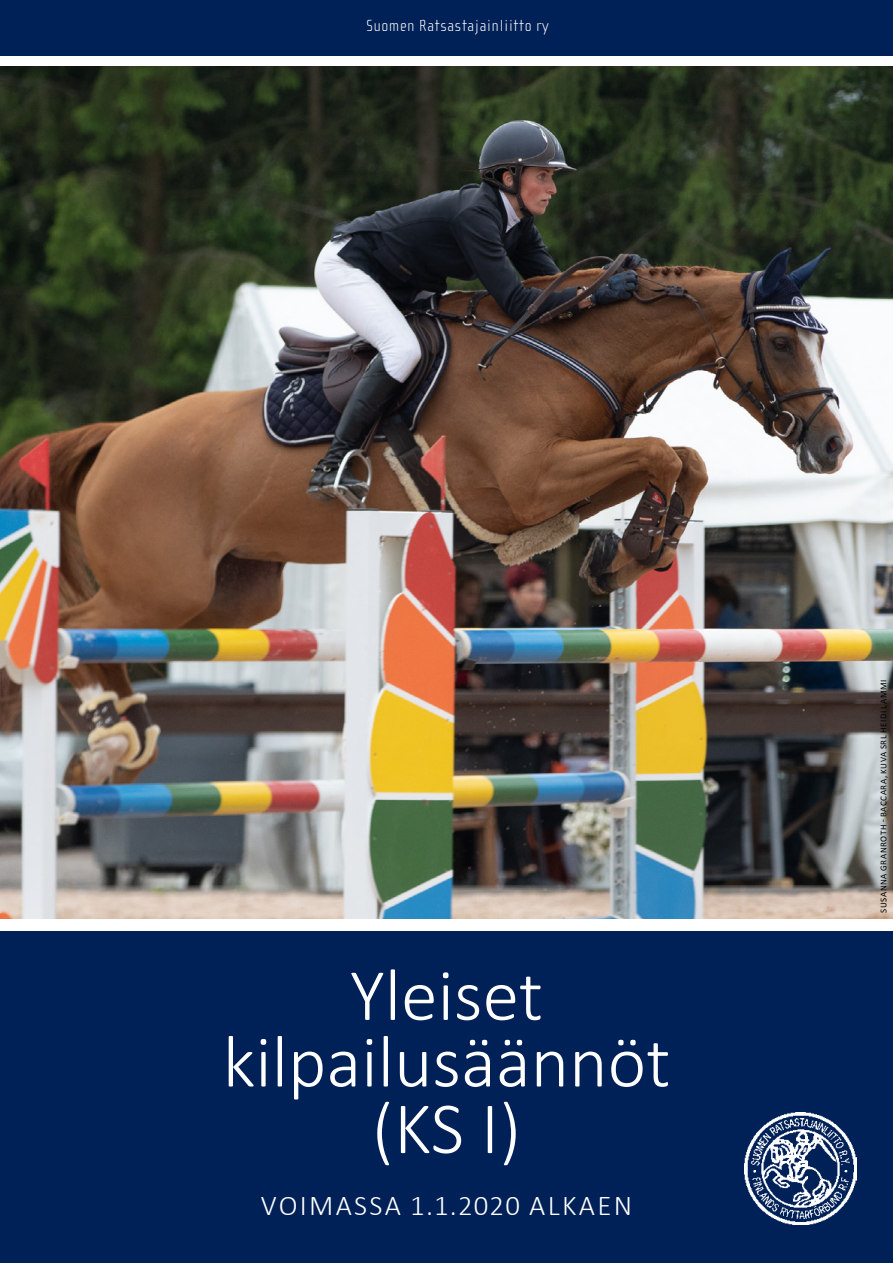
<style>
.page{position:relative;width:893px;height:1263px;background:#fff}
.page>*{position:absolute;margin:0;border:0;box-sizing:border-box;transform-origin:0 0}
.t1{font:300 73.95px/66.6px "Calibri";color:#fff;text-align:center}
.t2{font:300 28.8px "Calibri";letter-spacing:.08em;color:#fff}
.t3{font:100 16.5px "Cholla Sans";letter-spacing:.05em;color:#fff}
.t4{font:9px "Calibri";letter-spacing:.06em;color:#000}
</style>
<div class="page">
<img style="left:0;top:67px;width:893px;height:851px">
<div style="left:0;top:931px;width:893px;height:332px;background:#002157"></div>
<div style="left:0;top:0;width:893px;height:55px;background:#002157"></div>
<img style="left:744px;top:1113px;width:112px;height:112px">
<h3 class="t3" style="left:366px;top:17px;width:184px">Suomen Ratsastajainliitto ry</h3>
<h1 class="t1" style="left:223px;top:958px;width:449px">YLEISET<br>KILPAILUSÄÄNNÖT (KS I)</h1>
<h2 class="t2" style="left:261px;top:1188px;width:373px">VOI MASSA 1.1.2020 ALKAEN</h2>
<p class="t4" style="left:878px;top:913px;width:235px;rotate:-90deg">SUSANNA GRANROTH - BACCARA, KUVA SRL HEIDI LAMMI</p>
</div>
